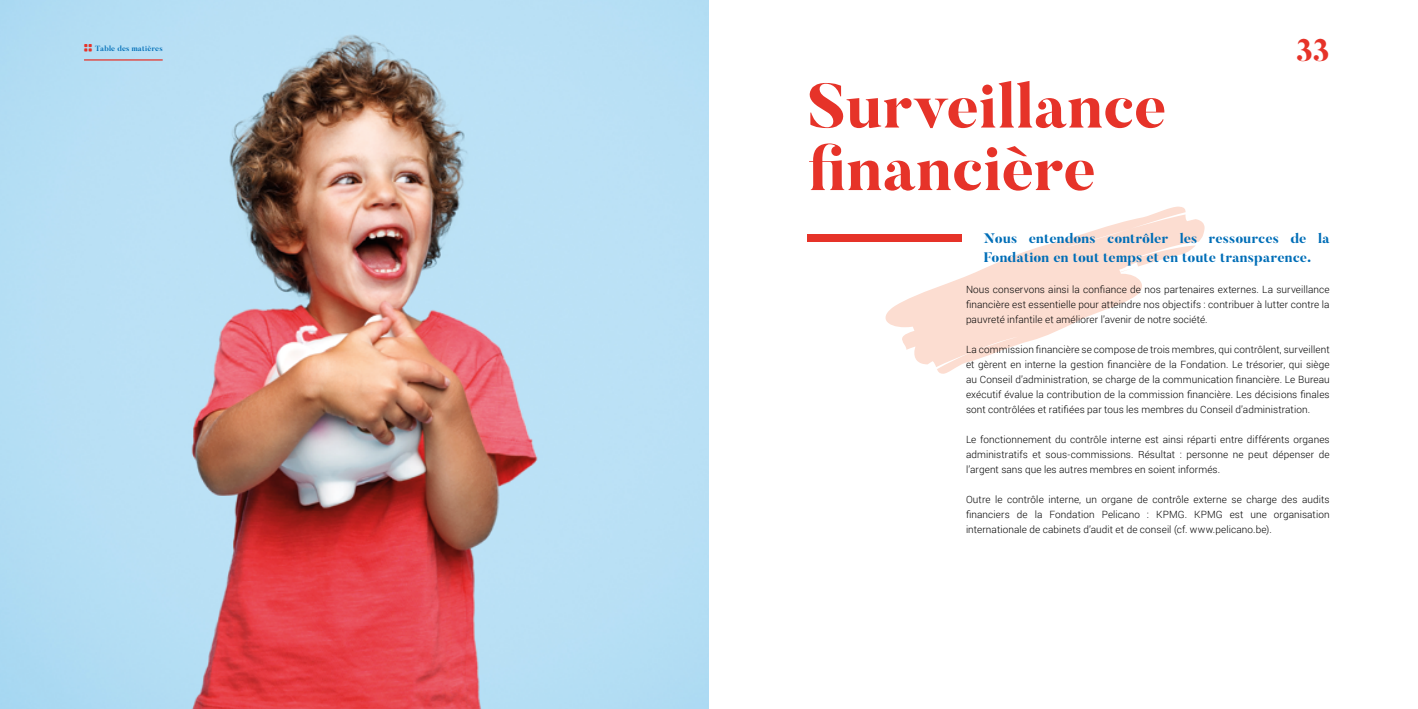
<style>
.page{position:relative;width:1418px;height:709px;background:#fff}
.page>*{position:absolute;margin:0;border:0;box-sizing:border-box;transform-origin:0 0}
.t1{font:800 62.5px/62.5px "Butler";letter-spacing:-.01em;color:#e63329}
.t2{font:800 31.25px "Butler";color:#e63329}
.t3{font:25px "Entypo";color:#e63329}
.t4{font:800 13.75px/18.8px "Butler";letter-spacing:.01em;color:#006eb7}
.t5{font:300 10px/15px "Roboto";letter-spacing:.01em;color:#000;text-align:justify}
.t6{font:700 7.5px "Butler";letter-spacing:.035em;color:#006eb7}
</style>
<div class="page">
<svg style="left:877px;top:207px;width:327px;height:167px"></svg>
<div style="left:807px;top:234px;width:155px;height:7px;background:#e63329"></div>
<img style="left:0;top:0;width:709px;height:709px">
<hr style="left:84px;top:59px;width:79px;height:2px;background:#e63329">
<h3 class="t3" style="left:83px;top:31px;width:11px">⚏</h3>
<p class="t6" style="left:95px;top:43px;width:69px">Table des matières</p>
<h1 class="t1" style="left:807px;top:76px;width:361px">Surveillance financière</h1>
<h2 class="t2" style="left:1296px;top:31px;width:35px">33</h2>
<h3 class="t4" style="left:983px;top:229px;width:347px">Nous entendons contrôler les ressources de la<br>Fondation en tout temps et en toute transparence.</h3>
<p class="t5" style="left:966px;top:282px;width:365px">Nous conservons ainsi la confiance de nos partenaires externes. La surveillance financière est essentielle pour atteindre nos objectifs : contribuer à lutter contre la pauvreté infantile et améliorer l’avenir de notre société.</p>
<p class="t5" style="left:966px;top:342px;width:365px">La commission financière se compose de trois membres, qui contrôlent, surveillent et gèrent en interne la gestion financière de la Fondation. Le trésorier, qui siège au Conseil d’administration, se charge de la communication financière. Le Bureau exécutif évalue la contribution de la commission financière. Les décisions finales sont contrôlées et ratifiées par tous les membres du Conseil d’administration.</p>
<p class="t5" style="left:966px;top:432px;width:365px">Le fonctionnement du contrôle interne est ainsi réparti entre différents organes administratifs et sous-commissions. Résultat : personne ne peut dépenser de l’argent sans que les autres membres en soient informés.</p>
<p class="t5" style="left:966px;top:492px;width:365px">Outre le contrôle interne, un organe de contrôle externe se charge des audits financiers de la Fondation Pelicano : KPMG. KPMG est une organisation internationale de cabinets d’audit et de conseil (cf. www.pelicano.be).</p>
</div>
